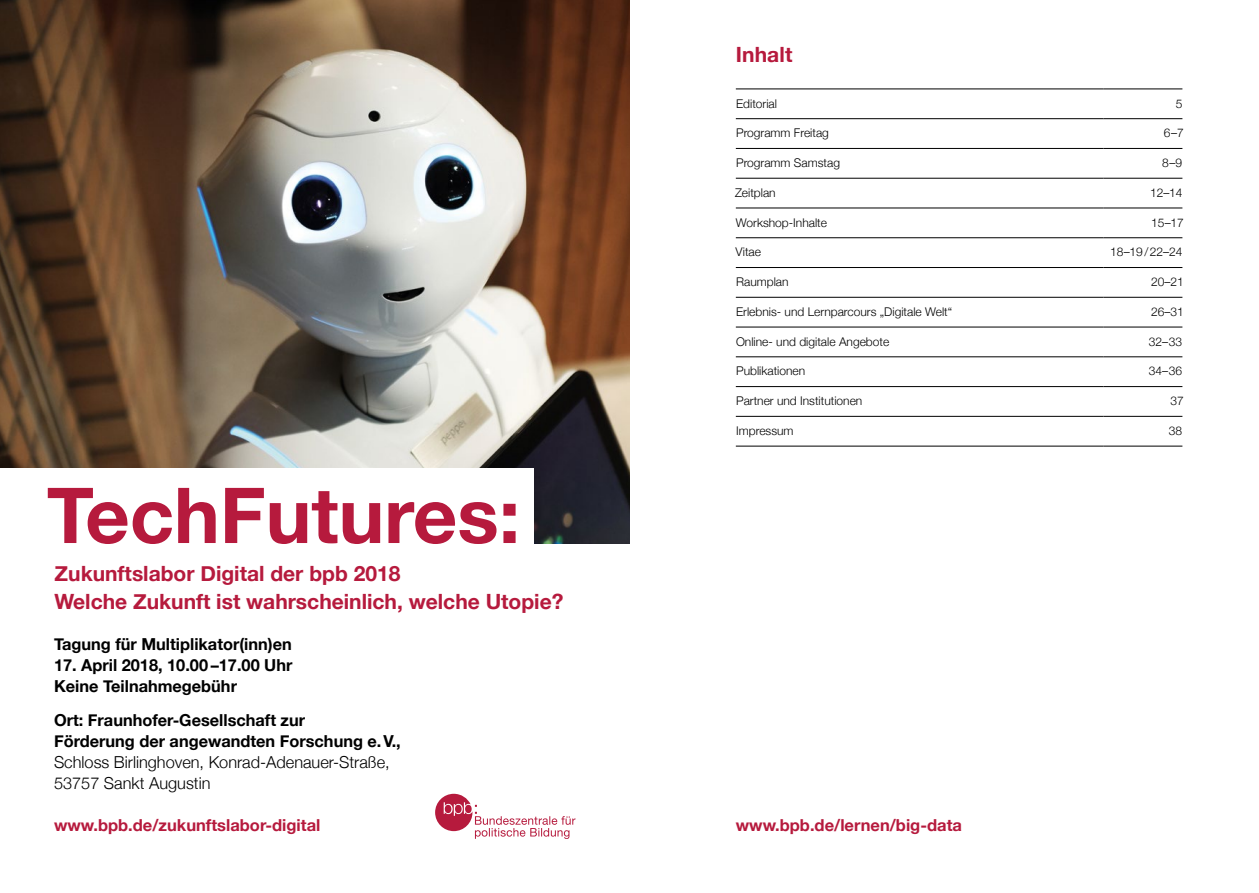
<style>
.page{position:relative;width:1259px;height:893px;background:#fff}
.page>*{position:absolute;margin:0;border:0;box-sizing:border-box;transform-origin:0 0}
.t1{font:700 77.25px "Helvetica Neue";color:#b61a3d}
.Zielgruppe{font:700 21px "Helvetica Neue";color:#b61a3d}
.t2{font:700 16.5px/21px "Helvetica Neue";color:#000}
.t3{font:700 16.5px "Helvetica Neue";color:#b61a3d}
.t4{font:300 12px "Helvetica Neue";color:#000}
.s1{font-weight:300}
</style>
<div class="page">
<hr style="left:736px;top:89px;width:367px;height:1px;background:#000">
<hr style="left:1103px;top:89px;width:79px;height:1px;background:#000">
<hr style="left:736px;top:118px;width:367px;height:1px;background:#000">
<hr style="left:1103px;top:118px;width:79px;height:1px;background:#000">
<hr style="left:736px;top:148px;width:367px;height:1px;background:#000">
<hr style="left:1103px;top:148px;width:79px;height:1px;background:#000">
<hr style="left:736px;top:178px;width:367px;height:1px;background:#000">
<hr style="left:1103px;top:178px;width:79px;height:1px;background:#000">
<hr style="left:736px;top:208px;width:367px;height:1px;background:#000">
<hr style="left:1103px;top:208px;width:79px;height:1px;background:#000">
<hr style="left:736px;top:237px;width:367px;height:1px;background:#000">
<hr style="left:1103px;top:237px;width:79px;height:1px;background:#000">
<hr style="left:736px;top:267px;width:367px;height:1px;background:#000">
<hr style="left:1103px;top:267px;width:79px;height:1px;background:#000">
<hr style="left:736px;top:327px;width:367px;height:1px;background:#000">
<hr style="left:1103px;top:327px;width:79px;height:1px;background:#000">
<hr style="left:736px;top:357px;width:367px;height:1px;background:#000">
<hr style="left:1103px;top:357px;width:79px;height:1px;background:#000">
<hr style="left:736px;top:386px;width:367px;height:1px;background:#000">
<hr style="left:1103px;top:386px;width:79px;height:1px;background:#000">
<hr style="left:736px;top:416px;width:367px;height:1px;background:#000">
<hr style="left:1103px;top:416px;width:79px;height:1px;background:#000">
<hr style="left:736px;top:446px;width:367px;height:1px;background:#000">
<hr style="left:1103px;top:446px;width:79px;height:1px;background:#000">
<hr style="left:736px;top:297px;width:367px;height:1px;background:#000">
<hr style="left:1103px;top:297px;width:79px;height:1px;background:#000">
<img style="left:0;top:0;width:629px;height:544px">
<div style="left:0;top:468px;width:533px;height:120px;background:#fff"></div>
<svg style="left:435px;top:794px;width:140px;height:45px"></svg>
<p class="t1" style="left:47px;top:455px;width:475px">TechFutures:</p>
<p class="Zielgruppe" style="left:55px;top:557px;width:347px">Zukunftslabor Digital der bpb 2018</p>
<p class="Zielgruppe" style="left:55px;top:585px;width:510px">Welche Zukunft ist wahrscheinlich, welche Utopie?</p>
<p class="t2" style="left:54px;top:634px;width:239px">Tagung für Multiplikator(inn)en</p>
<p class="t2" style="left:54px;top:655px;width:240px">17. April 2018, 10.00 –17.00 Uhr</p>
<p class="t2" style="left:54px;top:676px;width:184px">Keine Teilnahmegebühr</p>
<p class="t2" style="left:54px;top:710px;width:348px">Ort: Fraunhofer-Gesellschaft zur<br>Förderung der angewandten Forschung e.V., <span class="s1">Schloss Birlinghoven, Konrad-Adenauer-Straße, 53757 Sankt Augustin</span></p>
<p class="t3" style="left:54px;top:812px;width:268px">www.bpb.de/zukunftslabor-digital</p>
<p class="Zielgruppe" style="left:736px;top:38px;width:58px">Inhalt</p>
<p class="t4" style="left:736px;top:94px;width:42px">Editorial</p>
<p class="t4" style="left:1175px;top:94px;width:8px">5</p>
<p class="t4" style="left:736px;top:123px;width:94px">Programm Freitag</p>
<p class="t4" style="left:1163px;top:123px;width:22px">6–7</p>
<p class="t4" style="left:736px;top:153px;width:105px">Programm Samstag</p>
<p class="t4" style="left:1162px;top:153px;width:21px">8–9</p>
<p class="t4" style="left:735px;top:183px;width:42px">Zeitplan</p>
<p class="t4" style="left:1150px;top:183px;width:34px">12–14</p>
<p class="t4" style="left:736px;top:213px;width:93px">Workshop-Inhalte</p>
<p class="t4" style="left:1151px;top:213px;width:34px">15–17</p>
<p class="t4" style="left:735px;top:242px;width:27px">Vitae</p>
<p class="t4" style="left:1110px;top:242px;width:74px">18–19/22–24</p>
<p class="t4" style="left:736px;top:272px;width:54px">Raumplan</p>
<p class="t4" style="left:1151px;top:272px;width:34px">20–21</p>
<p class="t4" style="left:736px;top:302px;width:218px">Erlebnis- und Lernparcours „Digitale Welt“</p>
<p class="t4" style="left:1151px;top:302px;width:34px">26–31</p>
<p class="t4" style="left:736px;top:332px;width:155px">Online- und digitale Angebote</p>
<p class="t4" style="left:1149px;top:332px;width:35px">32–33</p>
<p class="t4" style="left:736px;top:361px;width:71px">Publikationen</p>
<p class="t4" style="left:1148px;top:361px;width:35px">34–36</p>
<p class="t4" style="left:736px;top:391px;width:128px">Partner und Institutionen</p>
<p class="t4" style="left:1170px;top:391px;width:15px">37</p>
<p class="t4" style="left:736px;top:421px;width:59px">Impressum</p>
<p class="t4" style="left:1168px;top:421px;width:15px">38</p>
<p class="t3" style="left:736px;top:812px;width:228px">www.bpb.de/lernen/big-data</p>
</div>
